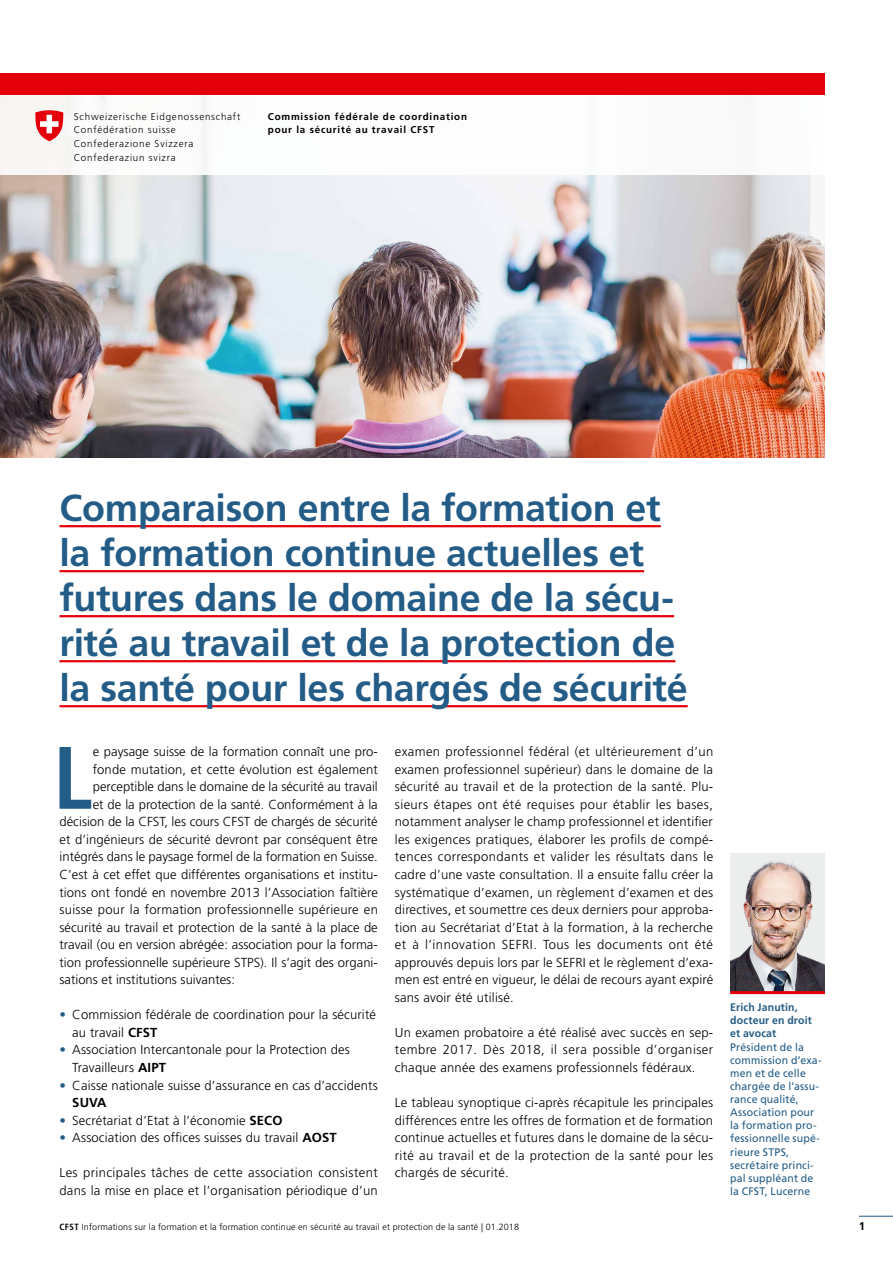
<style>
.page{position:relative;width:893px;height:1263px;background:#fff}
.page>*{position:absolute;margin:0;border:0;box-sizing:border-box;transform-origin:0 0}
.t1{font:700 condensed 88.5px "Frutiger LT Std";color:#235c86}
.t2{font:700 37.5px/45px "Frutiger LT Std";letter-spacing:-.01em;color:#235c86}
.t3{font:300 13.05px/17.5px "Frutiger LT Std";letter-spacing:.01em;color:#000}
.t4{font:300 13.05px/17.5px "Frutiger LT Std";letter-spacing:.03em;color:#000}
.t5{font:700 11.25px "Frutiger LT Std";color:#000}
.t6{font:10.95px/13.2px "Frutiger LT Std";letter-spacing:.015em;color:#235c86;scale:.96 1}
.t7{font:700 10.95px/13.2px "Frutiger LT Std";letter-spacing:.015em;color:#235c86;scale:.96 1}
.t8{font:300 9.9px/13.6px "Frutiger";letter-spacing:.08em;color:#000}
.t9{font:700 9.9px/13.6px "Frutiger";letter-spacing:.08em;color:#000}
.t10{font:300 9px "Frutiger LT Std";letter-spacing:.015em;color:#000}
.s1{color:#235c86}
.s2{font-weight:700}
.s3{font-weight:700;font-stretch:condensed}
</style>
<div class="page">
<img style="left:0;top:175px;width:825px;height:283px">
<hr style="left:60px;top:525px;width:601px;height:2px;background:#e3000b">
<hr style="left:60px;top:570px;width:584px;height:2px;background:#e3000b">
<hr style="left:60px;top:615px;width:614px;height:2px;background:#e3000b">
<hr style="left:60px;top:660px;width:615px;height:2px;background:#e3000b">
<hr style="left:60px;top:705px;width:628px;height:2px;background:#e3000b">
<img style="left:730px;top:854px;width:95px;height:137px">
<hr style="left:730px;top:991px;width:95px;height:3px;background:#e3000b">
<svg style="left:35px;top:110px;width:29px;height:31px"></svg>
<div style="left:0;top:73px;width:825px;height:21px;background:#e3000b"></div>
<hr style="left:859px;top:1216px;width:34px;height:1px;background:#235c86">
<p class="t8" style="left:74px;top:110px;width:168px">Schweizerische Eidgenossenschaft<br>Confédération suisse<br>Confederazione Svizzera<br>Confederaziun svizra</p>
<p class="t9" style="left:268px;top:110px;width:201px">Commission fédérale de coordination pour la sécurité au travail CFST</p>
<h2 class="t2" style="left:60px;top:486px;width:630px">Comparaison entre la formation et la formation continue actuelles et futures dans le domaine de la sécu&shy;rité au travail et de la protection de la santé pour les chargés de sécurité</h2>
<h1 class="t1" style="left:54px;top:725px;width:41px">L</h1>
<p class="t3" style="left:93px;top:743px;width:287px">e paysage suisse de la formation connaît une pro-</p>
<p class="t3" style="left:93px;top:760px;width:286px">fonde mutation, et cette évolution est également</p>
<p class="t3" style="left:93px;top:778px;width:286px">perceptible dans le domaine de la sécurité au travail</p>
<p class="t3" style="left:93px;top:796px;width:286px">et de la protection de la santé. Conformément à la</p>
<p class="t3" style="left:60px;top:813px;width:320px">décision de la CFST, les cours CFST de chargés de sécurité</p>
<p class="t3" style="left:60px;top:831px;width:320px">et d’ingénieurs de sécurité devront par conséquent être</p>
<p class="t3" style="left:60px;top:848px;width:320px">intégrés dans le paysage formel de la formation en Suisse.</p>
<p class="t3" style="left:60px;top:866px;width:320px">C’est à cet effet que différentes organisations et institu-</p>
<p class="t3" style="left:60px;top:883px;width:320px">tions ont fondé en novembre 2013 l’Association faîtière</p>
<p class="t3" style="left:60px;top:901px;width:320px">suisse pour la formation professionnelle supérieure en</p>
<p class="t3" style="left:60px;top:918px;width:320px">sécurité au travail et protection de la santé à la place de</p>
<p class="t3" style="left:60px;top:936px;width:320px">travail (ou en version abrégée: association pour la forma-</p>
<p class="t3" style="left:60px;top:954px;width:320px">tion professionnelle supérieure STPS). Il s’agit des organi-</p>
<p class="t3" style="left:60px;top:971px;width:177px">sations et institutions suivantes:</p>
<p class="t3" style="left:72px;top:1006px;width:305px;text-indent:-13px"><span class="s1">•</span> Commission fédérale de coordination pour la sécurité au travail <span class="s2">CFST</span></p>
<p class="t3" style="left:72px;top:1041px;width:279px;text-indent:-13px"><span class="s1">•</span> Association Intercantonale pour la Protection des<br>Travailleurs <span class="s2">AIPT</span></p>
<p class="t3" style="left:72px;top:1076px;width:307px;text-indent:-13px"><span class="s1">•</span> Caisse nationale suisse d’assurance en cas d’accidents<br><span class="s2">SUVA</span></p>
<p class="t3" style="left:60px;top:1111px;width:224px"><span class="s1">•</span> Secrétariat d’Etat à l’économie <span class="s2">SECO</span></p>
<p class="t3" style="left:60px;top:1129px;width:279px"><span class="s1">•</span> Association des offices suisses du travail <span class="s2">AOST</span></p>
<p class="t4" style="left:60px;top:1164px;width:320px">Les principales tâches de cette association consistent dans la mise en place et l’organisation périodique d’un</p>
<p class="t3" style="left:395px;top:743px;width:320px;text-align:justify">examen professionnel fédéral (et ultérieurement d’un examen professionnel supérieur) dans le domaine de la sécurité au travail et de la protection de la santé. Plu&shy;sieurs étapes ont été requises pour établir les bases, notamment analyser le champ professionnel et identifier les exigences pratiques, élaborer les profils de compé&shy;tences correspondants et valider les résultats dans le cadre d’une vaste consultation. Il a ensuite fallu créer la systématique d’examen, un règlement d’examen et des directives, et soumettre ces deux derniers pour approba&shy;tion au Secrétariat d’Etat à la formation, à la recherche et à l’innovation SEFRI. Tous les documents ont été approuvés depuis lors par le SEFRI et le règlement d’exa&shy;men est entré en vigueur, le délai de recours ayant expiré sans avoir été utilisé.</p>
<p class="t3" style="left:395px;top:1024px;width:320px;text-align:justify">Un examen probatoire a été réalisé avec succès en sep&shy;tembre 2017. Dès 2018, il sera possible d’organiser chaque année des examens professionnels fédéraux.</p>
<p class="t3" style="left:395px;top:1094px;width:320px;text-align:justify">Le tableau synoptique ci-après récapitule les principales différences entre les offres de formation et de formation continue actuelles et futures dans le domaine de la sécu&shy;rité au travail et de la protection de la santé pour les chargés de sécurité.</p>
<p class="t7" style="left:730px;top:1001px;width:87px">Erich Janutin, docteur en droit et avocat</p>
<p class="t6" style="left:730px;top:1040px;width:97px">Président de la commission d’exa&shy;men et de celle chargée de l’assu&shy;rance qualité,<br>Association pour la formation pro&shy;fessionnelle supé&shy;rieure STPS, secrétaire princi&shy;pal suppléant de la CFST, Lucerne</p>
<p class="t10" style="left:60px;top:1222px;width:461px"><span class="s3">CFST</span> Informations sur la formation et la formation continue en sécurité au travail et protection de la santé | 01.2018</p>
<p class="t5" style="left:859px;top:1219px;width:8px">1</p>
</div>
